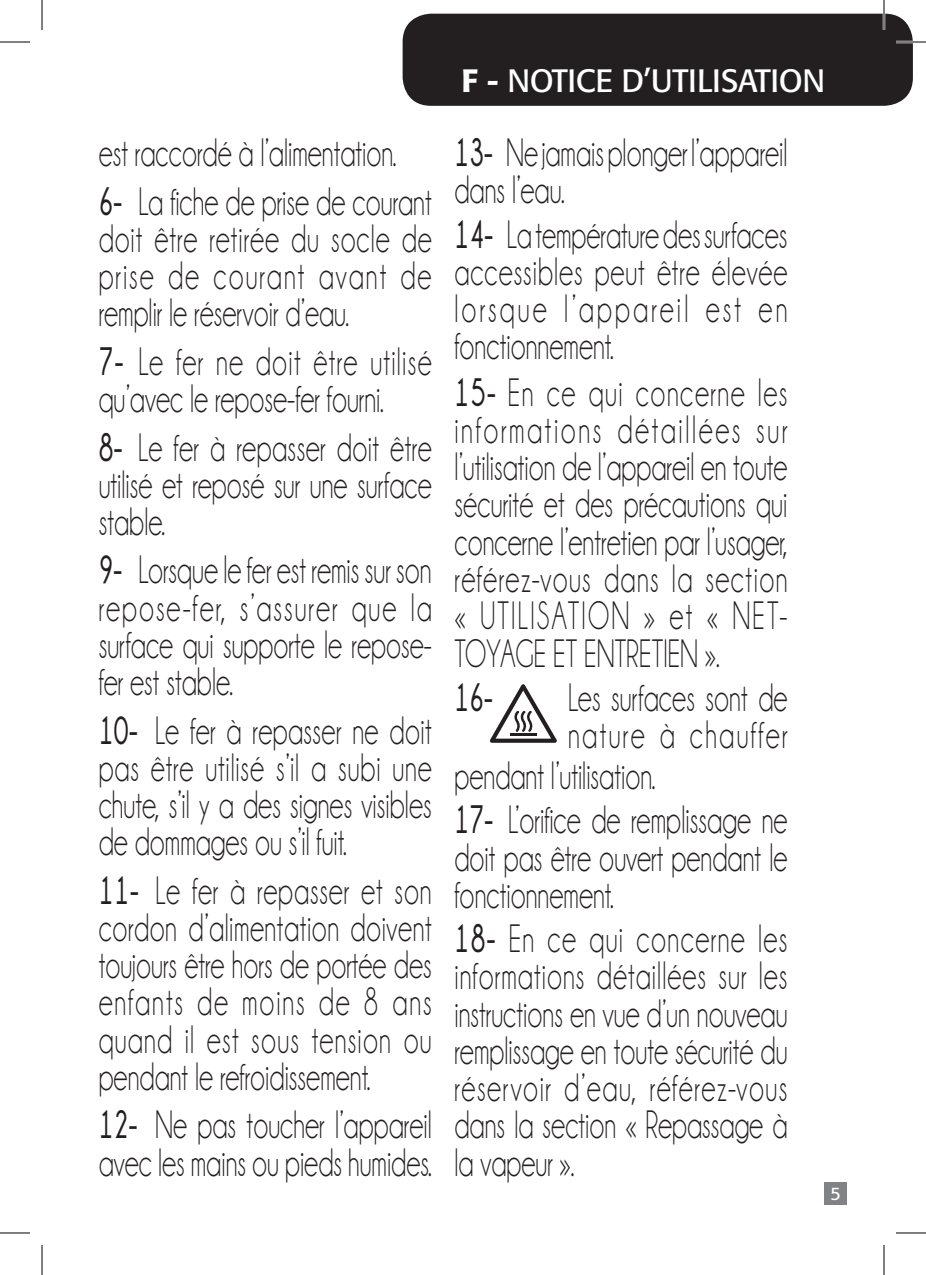
<style>
.page{position:relative;width:926px;height:1275px;background:#fff}
.page>*{position:absolute;margin:0;border:0;box-sizing:border-box;transform-origin:0 0}
.t1{font:40px/37.2px "Champagne&Limousines";color:#231f20;text-align:justify;scale:.69 1}
.t2{font:40px/37.2px "Champagne&Limousines";letter-spacing:.04em;color:#231f20;scale:.69 1}
.t3{font:700 40px "Champagne&Limousines";color:#231f20;scale:.69 1}
.t4{font:32px "Formata";letter-spacing:-.01em;color:#fff}
.t5{font:18px "Formata";color:#fff}
.s1{font-weight:700}
.s2{font-weight:500}
</style>
<div class="page">
<div style="left:824px;top:1182px;width:23px;height:22px;background:#808285"></div>
<div style="left:403px;top:14px;width:509px;height:92px;background:#231f20;border-radius:28px"></div>
<svg style="left:490px;top:684px;width:67px;height:59px"></svg>
<hr style="left:896px;top:41px;width:30px;height:2px;background:#fff">
<hr style="left:883px;top:0;width:2px;height:30px;background:#fff">
<hr style="left:0;top:42px;width:30px;height:1px;background:#000">
<hr style="left:896px;top:42px;width:30px;height:1px;background:#000">
<hr style="left:0;top:1232px;width:30px;height:1px;background:#000">
<hr style="left:896px;top:1232px;width:30px;height:1px;background:#000">
<hr style="left:42px;top:0;width:1px;height:30px;background:#000">
<hr style="left:42px;top:1245px;width:1px;height:30px;background:#000">
<hr style="left:884px;top:0;width:1px;height:30px;background:#000">
<hr style="left:884px;top:1245px;width:1px;height:30px;background:#000">
<p class="t1" style="left:99px;top:129px;width:484px;line-height:48.6px">est raccordé à I’alimentation.<br><span class="s1">6-</span> La fiche de prise de courant</p>
<p class="t1" style="left:99px;top:220px;width:484px">doit être retirée du socle de prise de courant avant de remplir le réservoir d’eau.</p>
<p class="t1" style="left:99px;top:343px;width:484px"><span class="s1">7-</span> Le fer ne doit être utilisé qu’avec le repose-fer fourni.</p>
<p class="t1" style="left:99px;top:429px;width:484px"><span class="s1">8-</span> Le fer à repasser doit être utilisé et reposé sur une surface stable.</p>
<p class="t1" style="left:99px;top:552px;width:484px"><span class="s1">9-</span> Lorsque le fer est remis sur son repose-fer, s’assurer que la surface qui supporte le repose&shy;fer est stable.</p>
<p class="t1" style="left:99px;top:712px;width:484px"><span class="s1">10-</span> Le fer à repasser ne doit pas être utilisé s’il a subi une chute, s’il y a des signes visibles de dommages ou s’il fuit.</p>
<p class="t1" style="left:99px;top:872px;width:484px"><span class="s1">11-</span> Le fer à repasser et son cordon d’alimentation doivent toujours être hors de portée des enfants de moins de 8 ans quand il est sous tension ou pendant le refroidissement.</p>
<p class="t1" style="left:99px;top:1106px;width:484px"><span class="s1">12-</span> Ne pas toucher l’appareil avec les mains ou pieds humides.</p>
<p class="t4" style="left:462px;top:61px;width:365px"><span class="s2">F -</span> NOTICE D’UTILISATION</p>
<p class="t1" style="left:454px;top:134px;width:484px"><span class="s1">13-</span> Ne jamais plonger l’appareil dans l’eau.</p>
<p class="t1" style="left:454px;top:216px;width:484px"><span class="s1">14-</span> La température des surfaces accessibles peut être élevée lorsque l’appareil est en fonctionnement.</p>
<p class="t1" style="left:454px;top:374px;width:484px"><span class="s1">15-</span> En ce qui concerne les informations détaillées sur l’utilisation de l’appareil en toute sécurité et des précautions qui concerne l’entretien par l’usager, référez-vous dans la section « UTILISATION » et « NET-TOYAGE ET ENTRETIEN ».</p>
<p class="t3" style="left:454px;top:675px;width:57px">16-</p>
<p class="t2" style="left:568px;top:679px;width:320px">Les surfaces sont de nature à chauffer</p>
<p class="t1" style="left:454px;top:754px;width:484px;line-height:44.4px">pendant l’utilisation.<br><span class="s1">17-</span> L’orifice de remplissage ne</p>
<p class="t1" style="left:454px;top:839px;width:484px">doit pas être ouvert pendant le fonctionnement.</p>
<p class="t1" style="left:454px;top:920px;width:484px"><span class="s1">18-</span> En ce qui concerne les informations détaillées sur les instructions en vue d’un nouveau remplissage en toute sécurité du réservoir d’eau, référez-vous dans la section « Repassage à la vapeur ».</p>
<p class="t5" style="left:830px;top:1183px;width:12px">5</p>
</div>
